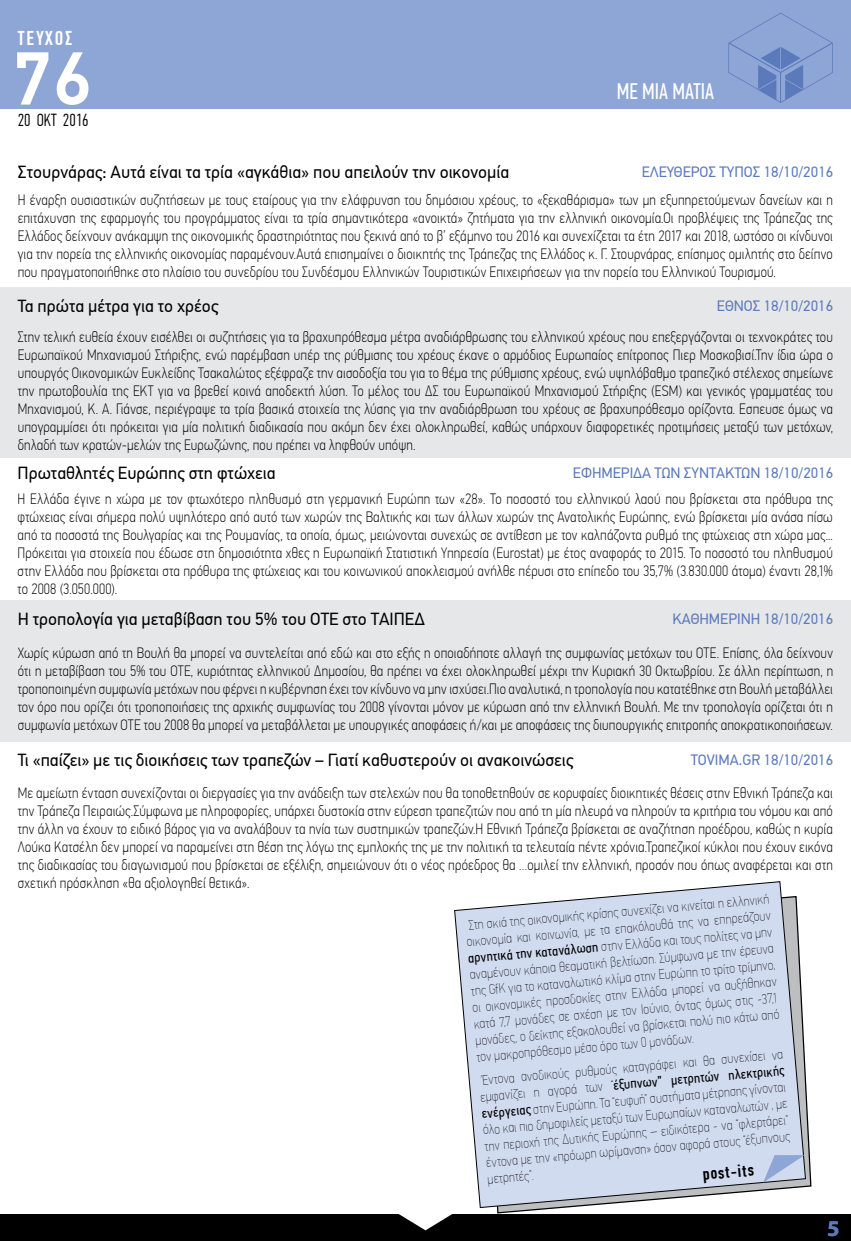
<style>
.page{position:relative;width:851px;height:1241px;background:#fff}
.page>*{position:absolute;margin:0;border:0;box-sizing:border-box;transform-origin:0 0}
.t1{font:500 75px "PF Din Text Pro";color:#fff}
.t2{font:22.5px "PF Din Text Comp Pro";color:#fff}
.t3{font:700 22.5px "Myriad Pro";color:#5b7abc}
.t4{font:500 20px "PF Din Text Comp Pro";letter-spacing:.1em;color:#fff}
.t5{font:17.5px "PF Din Text Pro";color:#000}
.t6{font:300 17.5px "PF Din Text Comp Pro";color:#000}
.t7{font:500 17.5px "PF Din Text Comp Pro";color:#000}
.t8{font:100 15px/18px "PF Din Text Cond Pro";letter-spacing:.01em;color:#000;text-align:justify}
.t9{font:15px "PF Din Text Pro";color:#5b7abc}
.t10{font:13.75px/16.5px "PF Din Text Cond Pro X Thin";color:#000;text-align:justify}
.t11{font:13.75px "PF Din Text Cond Pro";color:#000}
.s1{font-family:"PF Din Text Cond Pro"}
.s2{font-family:"PF Din Text Cond Pro X Thin"}
</style>
<div class="page">
<div style="left:0;top:0;width:850px;height:108px;background:#8ea6d6"></div>
<div style="left:0;top:1214px;width:850px;height:26px;background:#000"></div>
<svg style="left:728px;top:13px;width:104px;height:90px"></svg>
<svg style="left:399px;top:1214px;width:53px;height:16px"></svg>
<div style="left:0;top:636px;width:850px;height:105px;background:#e6e7e8"></div>
<div style="left:0;top:323px;width:850px;height:134px;background:#e6e7e8"></div>
<div style="left:0;top:600px;width:682px;height:36px;background:#e6e7e8"></div>
<div style="left:0;top:287px;width:564px;height:36px;background:#e6e7e8"></div>
<div style="left:606px;top:600px;width:244px;height:36px;background:#e6e7e8"></div>
<div style="left:524px;top:287px;width:326px;height:36px;background:#e6e7e8"></div>
<svg style="left:481px;top:1080px;width:331px;height:133px"></svg>
<svg style="left:454px;top:881px;width:352px;height:326px;background:#d2daec"></svg>
<svg style="left:763px;top:1154px;width:41px;height:28px"></svg>
<h3 class="t4" style="left:18px;top:27px;width:56px">ΤΕΥΧΟΣ</h3>
<h1 class="t1" style="left:13px;top:34px;width:80px">76</h1>
<p class="t6" style="left:18px;top:110px;width:72px">20 ΟΚΤ 2016</p>
<p class="t5" style="left:18px;top:162px;width:492px">ΣΤΟΥΡΝΆΡΑΣ: ΑΥΤΆ ΕΊΝΑΙ ΤΑ ΤΡΊΑ «ΑΓΚΆΘΙΑ» ΠΟΥ ΑΠΕΙΛΟΎΝ ΤΗΝ ΟΙΚΟΝΟΜΊΑ</p>
<h2 class="t2" style="left:616px;top:78px;width:99px">ΜΕ ΜΙΑ ΜΑΤΙΑ</h2>
<p class="t9" style="left:641px;top:163px;width:102px">ΕΛΕΎΘΕΡΟΣ ΤΎΠΟΣ</p>
<p class="t9" style="left:763px;top:163px;width:71px">18/10/2016</p>
<p class="t8" style="left:18px;top:191px;width:816px">Η έναρξη ουσιαστικών συζητήσεων με τους εταίρους για την ελάφρυνση του δημόσιου χρέους, το «ξεκαθάρισμα» των μη εξυπηρετούμενων δανείων και η επιτάχυνση της εφαρμογής του προγράμματος είναι τα τρία σημαντικότερα «ανοικτά» ζητήματα για την ελληνική οικονομία.Οι προβλέψεις της Τράπεζας της Ελλάδος δείχνουν ανάκαµψη της οικονοµικής δραστηριότητας που ξεκινά από το β’ εξάµηνο του 2016 και συνεχίζεται τα έτη 2017 και 2018, ωστόσο οι κίνδυνοι για την πορεία της ελληνικής οικονομίας παραμένουν.Αυτά επισημαίνει ο διοικητής της Τράπεζας της Ελλάδος κ. Γ. Στουρνάρας, επίσημος ομιλητής στο δείπνο που πραγματοποιήθηκε στο πλαίσιο του συνεδρίου του Συνδέσμου Ελληνικών Τουριστικών Επιχειρήσεων για την πορεία του Ελληνικού Τουρισμού.</p>
<p class="t5" style="left:18px;top:295px;width:202px">ΤΑ ΠΡΏΤΑ ΜΈΤΡΑ ΓΙΑ ΤΟ ΧΡΈΟΣ</p>
<p class="t9" style="left:716px;top:296px;width:118px">ΈΘΝΟΣ 18/10/2016</p>
<p class="t8" style="left:18px;top:327px;width:816px">Στην τελική ευθεία έχουν εισέλθει οι συζητήσεις για τα βραχυπρόθεσμα μέτρα αναδιάρθρωσης του ελληνικού χρέους που επεξεργάζονται οι τεχνοκράτες του Ευρωπαϊκού Μηχανισμού Στήριξης, ενώ παρέμβαση υπέρ της ρύθμισης του χρέους έκανε ο αρμόδιος Ευρωπαίος επίτροπος Πιερ Μοσκοβισί.Την ίδια ώρα ο υπουργός Οικονομικών Ευκλείδης Τσακαλώτος εξέφραζε την αισοδοξία του για το θέμα της ρύθμισης χρέους, ενώ υψηλόβαθμο τραπεζικό στέλεχος σημείωνε την πρωτοβουλία της ΕΚΤ για να βρεθεί κοινά αποδεκτή λύση. Το μέλος του ΔΣ του Ευρωπαϊκού Μηχανισμού Στήριξης (ESM) και γενικός γραμματέας του Μηχανισμού, Κ. Α. Γιάνσε, περιέγραψε τα τρία βασικά στοιχεία της λύσης για την αναδιάρθρωση του χρέους σε βραχυπρόθεσμο ορίζοντα. Εσπευσε όμως να υπογραμμίσει ότι πρόκειται για μία πολιτική διαδικασία που ακόμη δεν έχει ολοκληρωθεί, καθώς υπάρχουν διαφορετικές προτιμήσεις μεταξύ των μετόχων, δηλαδή των κρατών-μελών της Ευρωζώνης, που πρέπει να ληφθούν υπόψη.</p>
<p class="t5" style="left:18px;top:462px;width:259px">ΠΡΩΤΑΘΛΗΤΈΣ ΕΥΡΏΠΗΣ ΣΤΗ ΦΤΏΧΕΙΑ</p>
<p class="t9" style="left:573px;top:463px;width:262px">ΕΦΗΜΕΡΊΔΑ ΤΩΝ ΣΥΝΤΑΚΤΏΝ 18/10/2016</p>
<p class="t8" style="left:18px;top:490px;width:816px">Η Ελλάδα έγινε η χώρα με τον φτωχότερο πληθυσμό στη γερμανική Ευρώπη των «28». Το ποσοστό του ελληνικού λαού που βρίσκεται στα πρόθυρα της φτώχειας είναι σήμερα πολύ υψηλότερο από αυτό των χωρών της Βαλτικής και των άλλων χωρών της Ανατολικής Ευρώπης, ενώ βρίσκεται μία ανάσα πίσω από τα ποσοστά της Βουλγαρίας και της Ρουμανίας, τα οποία, όμως, μειώνονται συνεχώς σε αντίθεση με τον καλπάζοντα ρυθμό της φτώχειας στη χώρα μας...<br>Πρόκειται για στοιχεία που έδωσε στη δημοσιότητα χθες η Ευρωπαϊκή Στατιστική Υπηρεσία (Eurostat) με έτος αναφοράς το 2015. Το ποσοστό του πληθυσμού στην Ελλάδα που βρίσκεται στα πρόθυρα της φτώχειας και του κοινωνικού αποκλεισμού ανήλθε πέρυσι στο επίπεδο του 35,7% (3.830.000 άτομα) έναντι 28,1% το 2008 (3.050.000).</p>
<p class="t5" style="left:18px;top:608px;width:408px">Η ΤΡΟΠΟΛΟΓΊΑ ΓΙΑ ΜΕΤΑΒΊΒΑΣΗ ΤΟΥ 5% ΤΟΥ ΟΤΕ ΣΤΟ ΤΑΙΠΕΔ</p>
<p class="t9" style="left:672px;top:609px;width:162px">ΚΑΘΗΜΕΡΙΝΉ 18/10/2016</p>
<p class="t8" style="left:18px;top:643px;width:816px">Χωρίς κύρωση από τη Βουλή θα μπορεί να συντελείται από εδώ και στο εξής η οποιαδήποτε αλλαγή της συμφωνίας μετόχων του ΟΤΕ. Επίσης, όλα δείχνουν ότι η μεταβίβαση του 5% του ΟΤΕ, κυριότητας ελληνικού Δημοσίου, θα πρέπει να έχει ολοκληρωθεί μέχρι την Κυριακή 30 Οκτωβρίου. Σε άλλη περίπτωση, η τροποποιημένη συμφωνία μετόχων που φέρνει η κυβέρνηση έχει τον κίνδυνο να μην ισχύσει.Πιο αναλυτικά, η τροπολογία που κατατέθηκε στη Βουλή μεταβάλλει τον όρο που ορίζει ότι τροποποιήσεις της αρχικής συμφωνίας του 2008 γίνονται μόνον με κύρωση από την ελληνική Βουλή. Με την τροπολογία ορίζεται ότι η συμφωνία μετόχων ΟΤΕ του 2008 θα μπορεί να μεταβάλλεται με υπουργικές αποφάσεις ή/και με αποφάσεις της διυπουργικής επιτροπής αποκρατικοποιήσεων.</p>
<p class="t5" style="left:18px;top:749px;width:557px">ΤΙ «ΠΑΊΖΕΙ» ΜΕ ΤΙΣ ΔΙΟΙΚΉΣΕΙΣ ΤΩΝ ΤΡΑΠΕΖΏΝ – ΓΙΑΤΊ ΚΑΘΥΣΤΕΡΟΎΝ ΟΙ ΑΝΑΚΟΙΝΏΣΕΙΣ</p>
<p class="t9" style="left:690px;top:751px;width:144px">TOVIMA.GR 18/10/2016</p>
<p class="t8" style="left:18px;top:783px;width:816px">Με αμείωτη ένταση συνεχίζονται οι διεργασίες για την ανάδειξη των στελεχών που θα τοποθετηθούν σε κορυφαίες διοικητικές θέσεις στην Εθνική Τράπεζα και την Τράπεζα Πειραιώς.Σύμφωνα με πληροφορίες, υπάρχει δυστοκία στην εύρεση τραπεζιτών που από τη μία πλευρά να πληρούν τα κριτήρια του νόμου και από την άλλη να έχουν το ειδικό βάρος για να αναλάβουν τα ηνία των συστημικών τραπεζών.Η Εθνική Τράπεζα βρίσκεται σε αναζήτηση προέδρου, καθώς η κυρία Λούκα Κατσέλη δεν μπορεί να παραμείνει στη θέση της λόγω της εμπλοκής της με την πολιτική τα τελευταία πέντε χρόνια.Τραπεζικοί κύκλοι που έχουν εικόνα της διαδικασίας του διαγωνισμού που βρίσκεται σε εξέλιξη, σημειώνουν ότι ο νέος πρόεδρος θα …ομιλεί την ελληνική, προσόν που όπως αναφέρεται και στη σχετική πρόσκληση «θα αξιολογηθεί θετικά».</p>
<p class="t10" style="left:464px;top:916px;width:306px;rotate:-5deg">Στη σκιά της οικονομικής κρίσης συνεχίζει να κινείται η ελληνική οικονομία και κοινωνία, με τα επακόλουθά της να επηρεάζουν <span class="s1">αρνητικά την κατανάλωση</span> στην Ελλάδα και τους πολίτες να μην αναμένουν κάποια θεαματική βελτίωση. Σύμφωνα με την έρευνα της GfK για το καταναλωτικό κλίμα στην Ευρώπη το τρίτο τρίμηνο, οι οικονομικές προσδοκίες στην Ελλάδα μπορεί να αυξήθηκαν κατά 7,7 μονάδες σε σχέση με τον Ιούνιο, όντας όμως στις -37,1 μονάδες, ο δείκτης εξακολουθεί να βρίσκεται πολύ πιο κάτω από τον μακροπρόθεσμο μέσο όρο των 0 μονάδων.</p>
<p class="t10" style="left:481px;top:1071px;width:303px;rotate:-5deg">Έντονα ανοδικούς ρυθμούς καταγράφει και θα συνεχίσει να</p>
<p class="t11" style="left:479px;top:1088px;width:306px;rotate:-5deg"><span class="s2">εμφανίζει η αγορά των “</span>έξυπνων” μετρητών ηλεκτρικής</p>
<p class="t10" style="left:481px;top:1104px;width:306px;rotate:-5deg"><span class="s1">ενέργειας</span> στην Ευρώπη. Τα “ευφυή” συστήματα μέτρησης γίνονται όλο και πιο δημοφιλείς μεταξύ των Ευρωπαίων καταναλωτών , με την περιοχή της Δυτικής Ευρώπης – ειδικότερα - να “φλερτάρει” έντονα με την «πρόωρη ωρίμανση» όσον αφορά στους “έξυπνους μετρητές”.</p>
<p class="t7" style="left:702px;top:1163px;width:53px;rotate:-5deg">post-its</p>
<h2 class="t3" style="left:826px;top:1213px;width:14px">5</h2>
</div>
